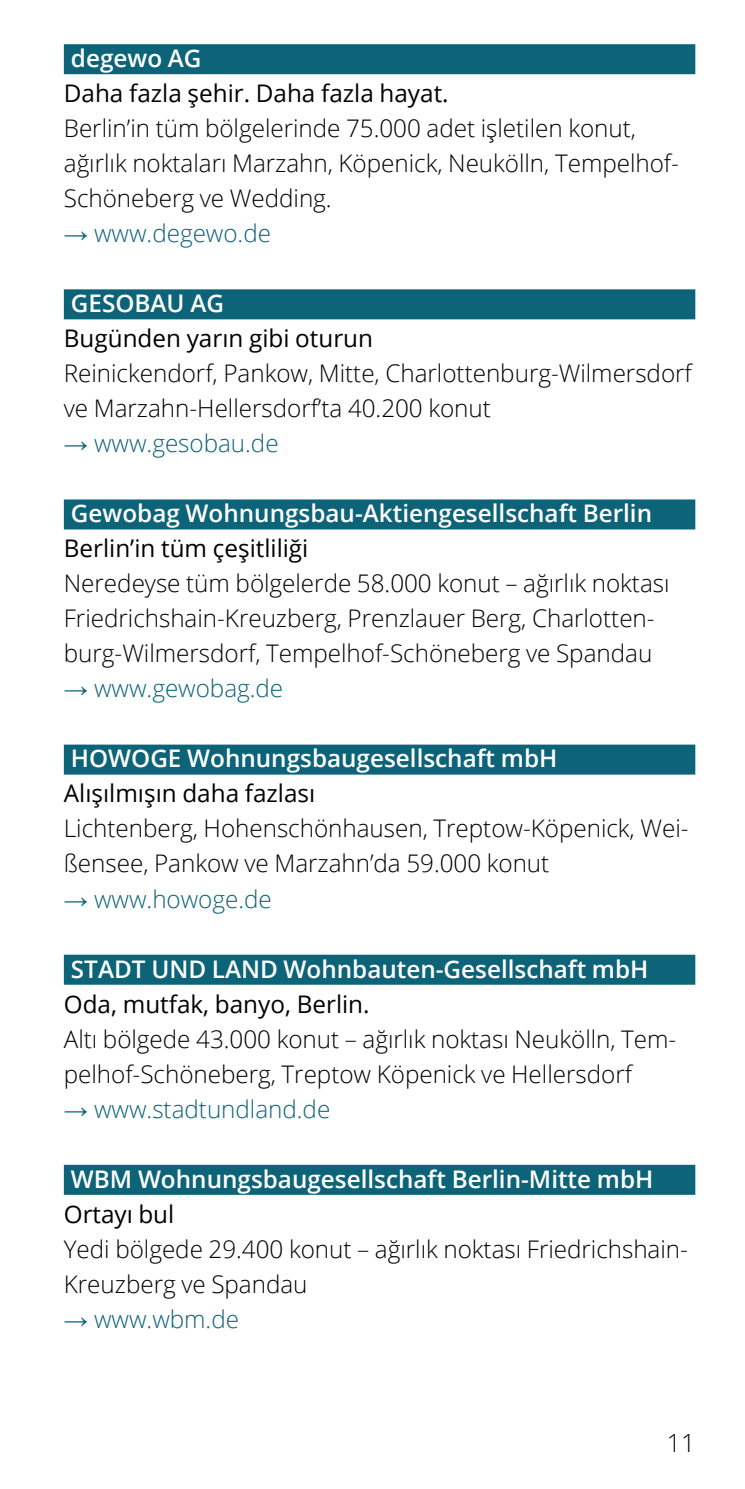
<style>
.page{position:relative;width:745px;height:1489px;background:#fff}
.page>*{position:absolute;margin:0;border:0;box-sizing:border-box;transform-origin:0 0}
._01_03_Umschlag_Kont{font:300 25px "Open Sans";color:#000}
._02_03_Innen_Fließte{font:300 24.25px/35px "Open Sans";color:#000}
.Schon_gewusst{font:600 24.25px "Open Sans";color:#fff}
._02_02_Innen_Einleit{font:24.25px "Open Sans";color:#000}
._02_03_Innen_Fließte-2{font:300 24.25px "Open Sans";color:#0d6378}
._02_03_Innen_Fließte-3{font:24.25px "Open Sans";color:#000}
.s1{font-family:"Arial";font-weight:400}
</style>
<div class="page">
<div style="left:64px;top:44px;width:630px;height:30px;background:#0d6378"></div>
<div style="left:64px;top:289px;width:630px;height:30px;background:#0d6378"></div>
<div style="left:64px;top:499px;width:630px;height:30px;background:#0d6378"></div>
<div style="left:64px;top:744px;width:630px;height:30px;background:#0d6378"></div>
<div style="left:64px;top:954px;width:630px;height:30px;background:#0d6378"></div>
<div style="left:64px;top:1164px;width:630px;height:30px;background:#0d6378"></div>
<p class="Schon_gewusst" style="left:71px;top:42px;width:132px">degewo AG</p>
<p class="_02_02_Innen_Einleit" style="left:64px;top:77px;width:386px">Daha fazla şehir. Daha fazla hayat.</p>
<p class="_02_03_Innen_Fließte" style="left:64px;top:110px;width:616px">Berlin’in tüm bölgelerinde 75.000 adet işletilen konut, ağırlık noktaları Marzahn, Köpenick, Neukölln, Tempelhof-<br>Schöneberg ve Wedding.</p>
<p class="_02_03_Innen_Fließte-2" style="left:64px;top:217px;width:208px"><span class="s1">→</span> www.degewo.de</p>
<p class="Schon_gewusst" style="left:71px;top:287px;width:154px">GESOBAU AG</p>
<p class="_02_02_Innen_Einleit" style="left:64px;top:322px;width:310px">Bugünden yarın gibi oturun</p>
<p class="_02_03_Innen_Fließte" style="left:64px;top:355px;width:629px">Reinickendorf, Pankow, Mitte, Charlottenburg-Wilmersdorf ve Marzahn-Hellersdorf’ta 40.200 konut</p>
<p class="_02_03_Innen_Fließte-2" style="left:64px;top:427px;width:216px"><span class="s1">→</span> www.gesobau.de</p>
<p class="Schon_gewusst" style="left:71px;top:497px;width:582px">Gewobag Wohnungsbau-Aktiengesellschaft Berlin</p>
<p class="_02_02_Innen_Einleit" style="left:64px;top:532px;width:246px">Berlin’in tüm çeşitliliği</p>
<p class="_02_03_Innen_Fließte" style="left:64px;top:565px;width:607px">Neredeyse tüm bölgelerde 58.000 konut – ağırlık noktası<br>Friedrichshain-Kreuzberg, Prenzlauer Berg, Charlotten&shy;burg-Wilmersdorf, Tempelhof-Schöneberg ve Spandau</p>
<p class="_02_03_Innen_Fließte-2" style="left:64px;top:672px;width:221px"><span class="s1">→</span> www.gewobag.de</p>
<p class="Schon_gewusst" style="left:71px;top:742px;width:487px">HOWOGE Wohnungsbaugesellschaft mbH</p>
<p class="_02_02_Innen_Einleit" style="left:64px;top:777px;width:253px">Alışılmışın daha fazlası</p>
<p class="_02_03_Innen_Fließte" style="left:64px;top:810px;width:625px">Lichtenberg, Hohenschönhausen, Treptow-Köpenick, Wei&shy;ßensee, Pankow ve Marzahn’da 59.000 konut</p>
<p class="_02_03_Innen_Fließte-2" style="left:64px;top:882px;width:209px"><span class="s1">→</span> www.howoge.de</p>
<p class="Schon_gewusst" style="left:71px;top:952px;width:578px">STADT UND LAND Wohnbauten-Gesellschaft mbH</p>
<p class="_02_02_Innen_Einleit" style="left:64px;top:987px;width:307px">Oda, mutfak, banyo, Berlin.</p>
<p class="_02_03_Innen_Fließte" style="left:64px;top:1020px;width:613px">Altı bölgede 43.000 konut – ağırlık noktası Neukölln, Tem&shy;pelhof-Schöneberg, Treptow Köpenick ve Hellersdorf</p>
<p class="_02_03_Innen_Fließte-2" style="left:64px;top:1092px;width:268px"><span class="s1">→</span> www.stadtundland.de</p>
<p class="Schon_gewusst" style="left:71px;top:1162px;width:583px">WBM Wohnungsbaugesellschaft Berlin-Mitte mbH</p>
<p class="_02_03_Innen_Fließte-3" style="left:64px;top:1197px;width:112px">Ortayı bul</p>
<p class="_02_03_Innen_Fließte" style="left:64px;top:1230px;width:625px">Yedi bölgede 29.400 konut – ağırlık noktası Friedrichshain-<br>Kreuzberg ve Spandau</p>
<p class="_02_03_Innen_Fließte-2" style="left:64px;top:1302px;width:177px"><span class="s1">→</span> www.wbm.de</p>
<p class="_01_03_Umschlag_Kont" style="left:666px;top:1425px;width:30px">11</p>
</div>
